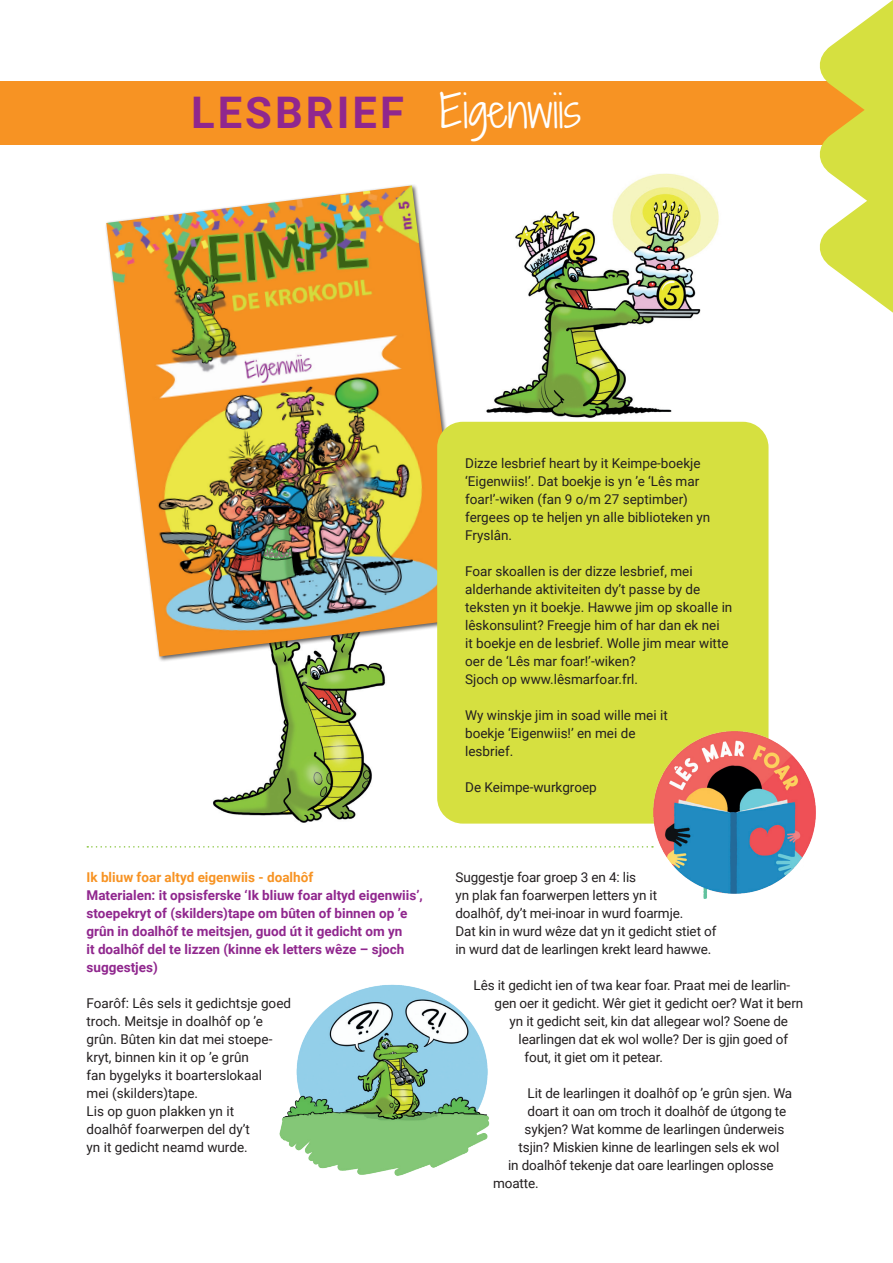
<style>
.page{position:relative;width:893px;height:1263px;background:#fff}
.page>*{position:absolute;margin:0;border:0;box-sizing:border-box;transform-origin:0 0}
.t1{font:300 43.5px "Shadows Into";color:#fff}
.t2{font:13.5px/18px "Roboto";color:#231f20}
.t3{font:700 13.5px/18px "Roboto";color:#90278e}
.t4{font:700 13.5px "Roboto";color:#f79323}
.s1{font-family:"Roboto";font-weight:700;color:#90278e}
</style>
<div class="page">
<div style="left:0;top:82px;width:893px;height:63px;background:#f79323"></div>
<img style="left:471px;top:173px;width:264px;height:249px">
<img style="left:213px;top:663px;width:173px;height:160px">
<div style="left:105px;top:184px;width:366px;height:479px;background:#231f20;opacity:.72"></div>
<img style="left:106px;top:185px;width:359px;height:471px">
<div style="left:437px;top:422px;width:331px;height:401px;background:#d6e040;border-radius:26px"></div>
<svg style="left:87px;top:846px;width:561px;height:2px"></svg>
<img style="left:650px;top:730px;width:166px;height:168px">
<svg style="left:816px;top:0;width:77px;height:313px"></svg>
<img style="left:279px;top:984px;width:211px;height:192px">
<h1 class="t1" style="left:191px;top:79px;width:392px"><span class="s1">LESBRIEF</span> Eigenwiis</h1>
<p class="t4" style="left:87px;top:868px;width:228px">Ik bliuw foar altyd eigenwiis - doalhôf</p>
<p class="t3" style="left:87px;top:886px;width:338px">Materialen: it opsisferske ‘Ik bliuw foar altyd eigenwiis’, stoepekryt of (skilders)tape om bûten of binnen op ’e grûn in doalhôf te meitsjen, guod út it gedicht om yn<br>it doalhôf del te lizzen (kinne ek letters wêze – sjoch suggestjes)</p>
<p class="t2" style="left:87px;top:994px;width:206px">Foarôf: Lês sels it gedichtsje goed troch. Meitsje in doalhôf op ’e grûn. Bûten kin dat mei stoepe&shy;kryt, binnen kin it op ’e grûn<br>fan bygelyks it boarterslokaal<br>mei (skilders)tape.<br>Lis op guon plakken yn it<br>doalhôf foarwerpen del dy’t<br>yn it gedicht neamd wurde.</p>
<p class="t2" style="left:465px;top:454px;width:247px">Dizze lesbrief heart by it Keimpe-boekje ‘Eigenwiis!’. Dat boekje is yn ’e ‘Lês mar foar!’-wiken (fan 9 o/m 27 septimber) fergees op te heljen yn alle biblioteken yn Fryslân.</p>
<p class="t2" style="left:465px;top:562px;width:269px">Foar skoallen is der dizze lesbrief, mei alderhande aktiviteiten dy’t passe by de teksten yn it boekje. Hawwe jim op skoalle in lêskonsulint? Freegje him of har dan ek nei<br>it boekje en de lesbrief. Wolle jim mear witte oer de ‘Lês mar foar!’-wiken?<br>Sjoch op www.lêsmarfoar.frl.</p>
<p class="t2" style="left:465px;top:706px;width:204px">Wy winskje jim in soad wille mei it boekje ‘Eigenwiis!’ en mei de lesbrief.</p>
<p class="t2" style="left:465px;top:778px;width:133px">De Keimpe-wurkgroep</p>
<p class="t2" style="left:455px;top:868px;width:262px">Suggestje foar groep 3 en 4: lis<br>yn plak fan foarwerpen letters yn it<br>doalhôf, dy’t mei-inoar in wurd foarmje.<br>Dat kin in wurd wêze dat yn it gedicht stiet of in wurd dat de learlingen krekt leard hawwe.</p>
<p class="t2" style="left:474px;top:976px;width:318px">Lês it gedicht ien of twa kear foar. Praat mei de learlin-</p>
<p class="t2" style="left:495px;top:994px;width:310px">gen oer it gedicht. Wêr giet it gedicht oer? Wat it bern</p>
<p class="t2" style="left:510px;top:1012px;width:280px">yn it gedicht seit, kin dat allegear wol? Soene de</p>
<p class="t2" style="left:519px;top:1030px;width:271px">learlingen dat ek wol wolle? Der is gjin goed of</p>
<p class="t2" style="left:525px;top:1048px;width:140px">fout, it giet om it petear.</p>
<p class="t2" style="left:528px;top:1084px;width:266px">Lit de learlingen it doalhôf op ’e grûn sjen. Wa</p>
<p class="t2" style="left:528px;top:1102px;width:260px">doart it oan om troch it doalhôf de útgong te</p>
<p class="t2" style="left:525px;top:1120px;width:261px">sykjen? Wat komme de learlingen ûnderweis</p>
<p class="t2" style="left:519px;top:1138px;width:262px">tsjin? Miskien kinne de learlingen sels ek wol</p>
<p class="t2" style="left:508px;top:1156px;width:267px">in doalhôf tekenje dat oare learlingen oplosse</p>
<p class="t2" style="left:493px;top:1174px;width:47px">moatte.</p>
</div>
